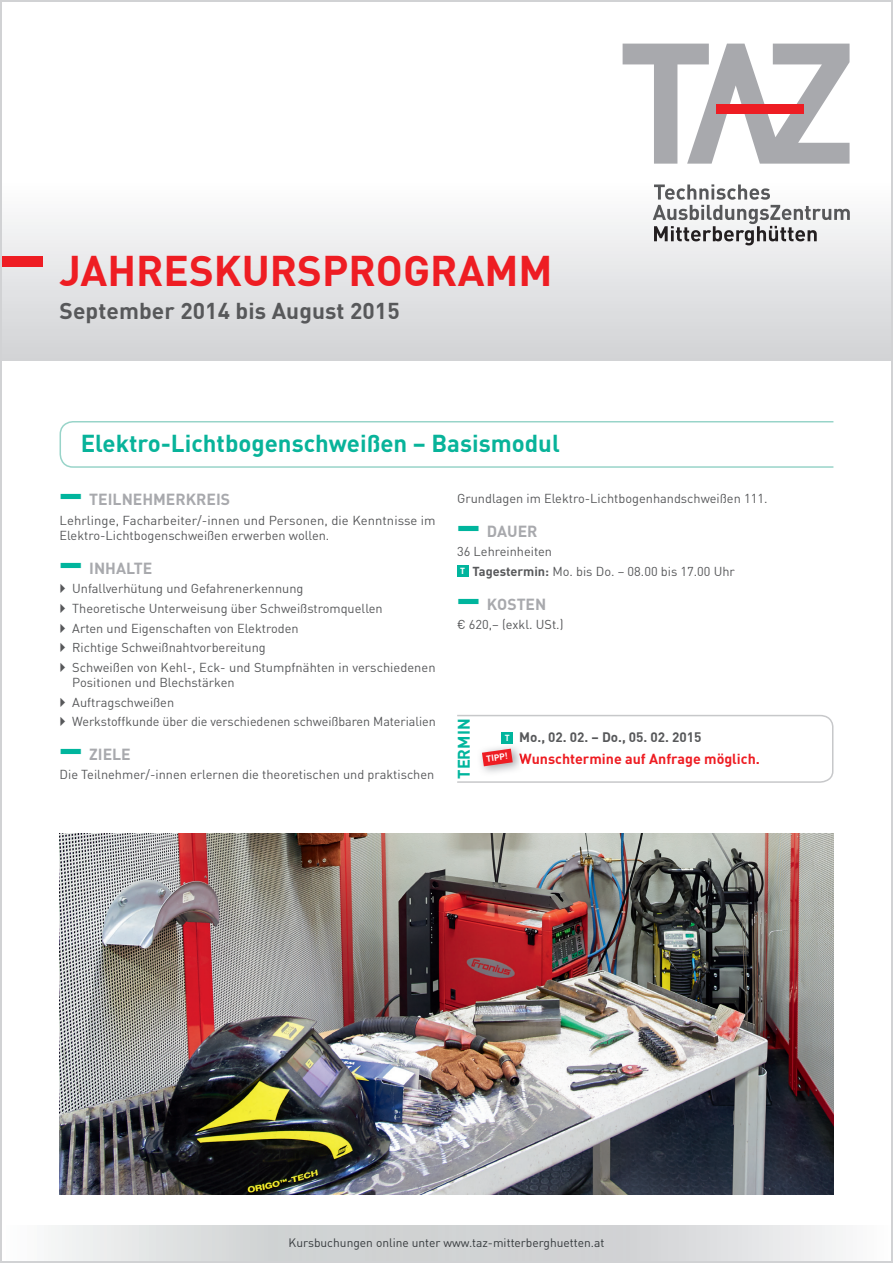
<style>
.page{position:relative;width:893px;height:1263px;background:#fff}
.page>*{position:absolute;margin:0;border:0;box-sizing:border-box;transform-origin:0 0}
.t1{font:700 42px "DIN";color:#ee1d23}
.t2{font:700 40.95px "DIN";color:#00b59d;scale:.54 1}
.t3{font:700 24px "DIN";color:#08b39a}
.t4{font:700 22.5px "DIN";letter-spacing:.005em;color:#57585a}
.t5{font:700 16.5px "DIN";color:#00b59d}
.t6{font:700 15.75px "DIN";color:#a8a9ad}
.t7{font:700 14.25px "DIN";color:#ee1d23}
.t8{font:700 13.5px "DIN";color:#57585a}
.t9{font:12.75px/19.5px "DIN";color:#57585a}
.t10{font:12px "DIN";color:#363a3d}
.t11{font:700 8.7px "DIN";color:#fff}
.s1{font-weight:700}
.s2{font-size:8.7px;color:#fff}
</style>
<div class="page">
<div style="left:2px;top:2px;width:889px;height:359px;background:linear-gradient(to bottom,#fff,#dcdddf)"></div>
<svg style="left:623px;top:44px;width:226px;height:120px"></svg>
<svg style="left:653px;top:184px;width:197px;height:61px"></svg>
<div style="left:716px;top:104px;width:87px;height:10px;background:#ee1d23"></div>
<div style="left:2px;top:256px;width:41px;height:11px;background:#ee1d23"></div>
<svg style="left:51px;top:1225px;width:792px;height:36px;background:#d9dbdc"></svg>
<svg style="left:59px;top:421px;width:775px;height:47px"></svg>
<div style="left:457px;top:566px;width:11px;height:11px;background:#00b59d"></div>
<svg style="left:457px;top:715px;width:377px;height:68px"></svg>
<img style="left:60px;top:833px;width:773px;height:361px">
<h1 class="t1" style="left:60px;top:243px;width:495px">JAHRESKURSPROGRAMM</h1>
<h3 class="t4" style="left:60px;top:296px;width:342px">September 2014 bis August 2015</h3>
<h3 class="t3" style="left:81px;top:428px;width:481px">Elektro-Lichtbogenschweißen − Basismodul</h3>
<h2 class="t2" style="left:60px;top:467px;width:44px">—</h2>
<p class="t6" style="left:89px;top:489px;width:142px">TEILNEHMERKREIS</p>
<p class="t9" style="left:60px;top:512px;width:378px;line-height:15.3px">Lehrlinge, Facharbeiter/-innen und Personen, die Kenntnisse im<br>Elektro-Lichtbogenschweißen erwerben wollen.</p>
<h2 class="t2" style="left:60px;top:535px;width:44px">—</h2>
<p class="t6" style="left:89px;top:558px;width:65px">INHALTE</p>
<p class="t9" style="left:72px;top:579px;width:365px">Unfallverhütung und Gefahrenerkennung<br>Theoretische Unterweisung über Schweißstromquellen<br>Arten und Eigenschaften von Elektroden<br>Richtige Schweißnahtvorbereitung<br>Schweißen von Kehl-, Eck- und Stumpfnähten in verschiedenen</p>
<p class="t9" style="left:72px;top:672px;width:365px">Positionen und Blechstärken<br>Auftragschweißen<br>Werkstoffkunde über die verschiedenen schweißbaren Materialien</p>
<h2 class="t2" style="left:60px;top:721px;width:44px">—</h2>
<p class="t6" style="left:89px;top:744px;width:43px">ZIELE</p>
<p class="t9" style="left:60px;top:765px;width:376px">Die Teilnehmer/-innen erlernen die theoretischen und praktischen</p>
<p class="t9" style="left:457px;top:488px;width:312px">Grundlagen im Elektro-Lichtbogenhandschweißen 111.</p>
<h2 class="t2" style="left:457px;top:498px;width:44px">—</h2>
<p class="t6" style="left:487px;top:521px;width:52px">DAUER</p>
<p class="t9" style="left:472px;top:542px;width:264px;text-indent:-15px">36 Lehreinheiten<br><span class="s1">Tagestermin:</span> Mo. bis Do. − 08.00 bis 17.00 Uhr</p>
<h2 class="t2" style="left:457px;top:571px;width:44px">—</h2>
<p class="t6" style="left:487px;top:594px;width:61px">KOSTEN</p>
<p class="t9" style="left:457px;top:615px;width:108px">€ 620,− (exkl. USt.)</p>
<p class="t11" style="left:460px;top:565px;width:6px">T</p>
<p class="t5" style="left:453px;top:779px;width:62px;rotate:-90deg">TERMIN</p>
<p class="t8" style="left:505px;top:729px;width:198px"><span class="s2">T</span> Mo., 02. 02. − Do., 05. 02. 2015</p>
<p class="t11" style="left:486px;top:753px;width:23px;rotate:-8deg">TIPP!</p>
<p class="t7" style="left:519px;top:749px;width:242px">Wunschtermine auf Anfrage möglich.</p>
<p class="t10" style="left:289px;top:1235px;width:317px">Kursbuchungen online unter www.taz-mitterberghuetten.at</p>
</div>
